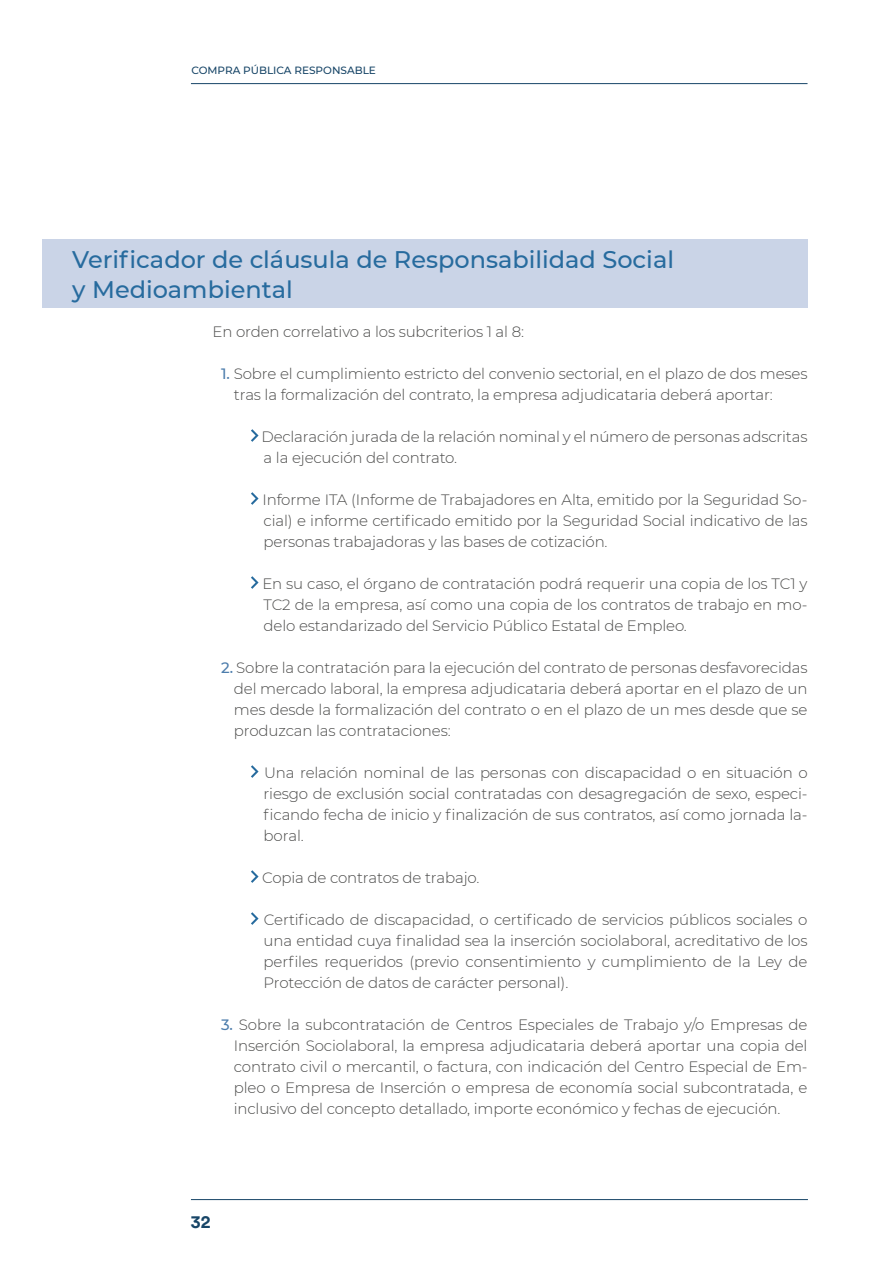
<style>
.page{position:relative;width:893px;height:1263px;background:#fff}
.page>*{position:absolute;margin:0;border:0;box-sizing:border-box;transform-origin:0 0}
.t1{font:500 24px/30px "Montserrat";color:#276b9e}
.t2{font:700 18px "Circular Std";color:#174567}
.t3{font:300 15px/21px "Montserrat";letter-spacing:-.01em;color:#4a4a49;text-align:justify}
.t4{font:500 10.5px "Montserrat";color:#174567}
.s1{font-weight:500;color:#4d7dac}
</style>
<div class="page">
<hr style="left:191px;top:1199px;width:617px;height:1px;background:#174567">
<hr style="left:191px;top:83px;width:616px;height:1px;background:#174567">
<div style="left:43px;top:240px;width:765px;height:68px;background:#cad4e7"></div>
<svg style="left:251px;top:429px;width:8px;height:13px"></svg>
<svg style="left:251px;top:492px;width:8px;height:13px"></svg>
<svg style="left:251px;top:576px;width:8px;height:13px"></svg>
<svg style="left:251px;top:765px;width:8px;height:13px"></svg>
<svg style="left:251px;top:870px;width:8px;height:13px"></svg>
<svg style="left:251px;top:912px;width:8px;height:13px"></svg>
<p class="t4" style="left:191px;top:63px;width:186px">COMPRA PÚBLICA RESPONSABLE</p>
<h1 class="t1" style="left:72px;top:245px;width:603px">Verificador de cláusula de Responsabilidad Social y Medioambiental</h1>
<p class="t3" style="left:213px;top:321px;width:313px">En orden correlativo a los subcriterios 1 al 8:</p>
<p class="t3" style="left:234px;top:363px;width:575px;text-indent:-13px"><span class="s1">1.</span> Sobre el cumplimiento estricto del convenio sectorial, en el plazo de dos meses tras la formalización del contrato, la empresa adjudicataria deberá aportar:</p>
<p class="t3" style="left:261px;top:426px;width:548px">Declaración jurada de la relación nominal y el número de personas adscritas a la ejecución del contrato.</p>
<p class="t3" style="left:262px;top:489px;width:547px">Informe ITA (Informe de Trabajadores en Alta, emitido por la Seguridad So&shy;cial) e informe certificado emitido por la Seguridad Social indicativo de las personas trabajadoras y las bases de cotización.</p>
<p class="t3" style="left:262px;top:573px;width:547px">En su caso, el órgano de contratación podrá requerir una copia de los TC1 y TC2 de la empresa, así como una copia de los contratos de trabajo en mo&shy;delo estandarizado del Servicio Público Estatal de Empleo.</p>
<p class="t3" style="left:234px;top:657px;width:575px;text-indent:-13px"><span class="s1">2.</span> Sobre la contratación para la ejecución del contrato de personas desfavorecidas del mercado laboral, la empresa adjudicataria deberá aportar en el plazo de un mes desde la formalización del contrato o en el plazo de un mes desde que se produzcan las contrataciones:</p>
<p class="t3" style="left:264px;top:762px;width:546px">Una relación nominal de las personas con discapacidad o en situación o riesgo de exclusión social contratadas con desagregación de sexo, especi&shy;ficando fecha de inicio y finalización de sus contratos, así como jornada la&shy;boral.</p>
<p class="t3" style="left:262px;top:867px;width:219px">Copia de contratos de trabajo.</p>
<p class="t3" style="left:264px;top:909px;width:545px">Certificado de discapacidad, o certificado de servicios públicos sociales o una entidad cuya finalidad sea la inserción sociolaboral, acreditativo de los perfiles requeridos (previo consentimiento y cumplimiento de la Ley de Protección de datos de carácter personal).</p>
<p class="t3" style="left:234px;top:1014px;width:575px;text-indent:-13px"><span class="s1">3.</span> Sobre la subcontratación de Centros Especiales de Trabajo y/o Empresas de Inserción Sociolaboral, la empresa adjudicataria deberá aportar una copia del contrato civil o mercantil, o factura, con indicación del Centro Especial de Em&shy;pleo o Empresa de Inserción o empresa de economía social subcontratada, e inclusivo del concepto detallado, importe económico y fechas de ejecución.</p>
<p class="t2" style="left:191px;top:1210px;width:21px">32</p>
</div>
